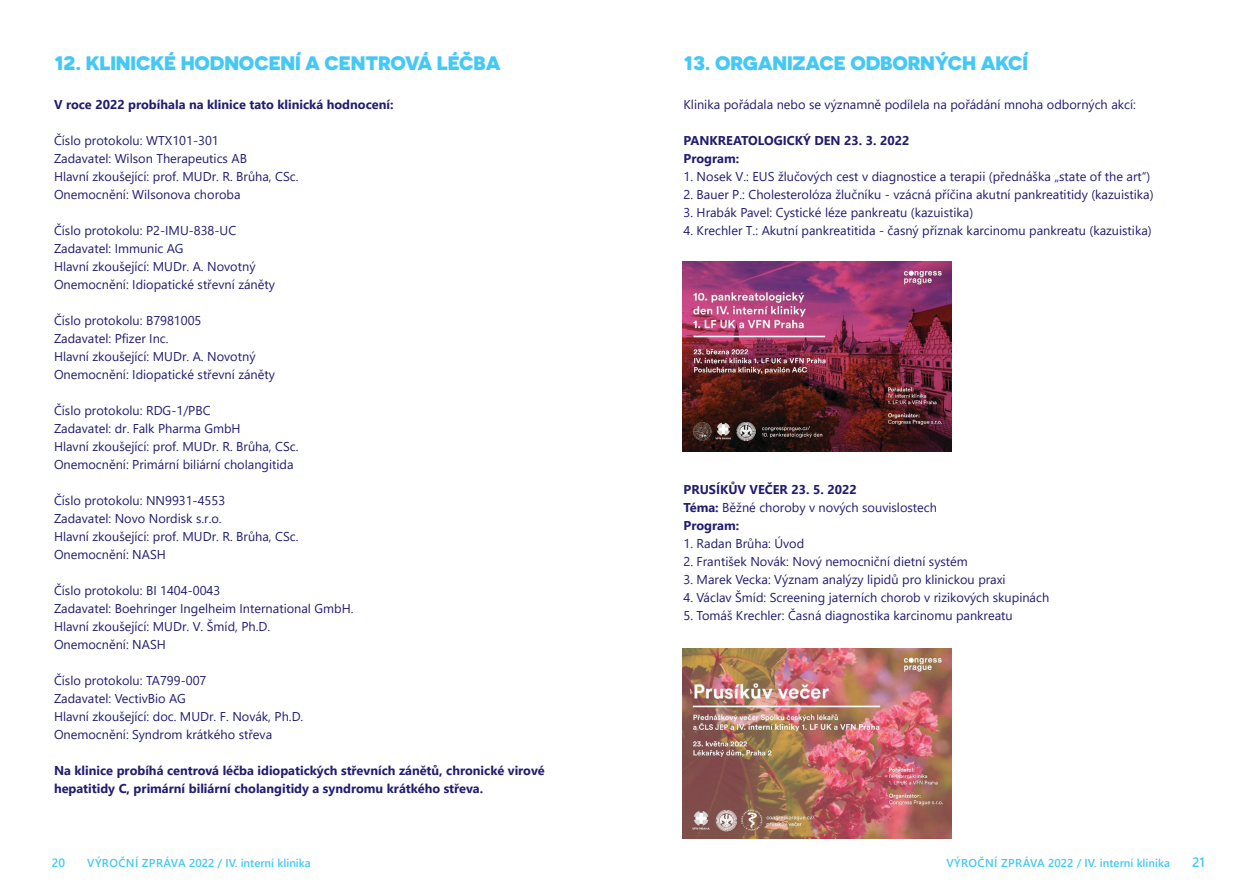
<style>
.page{position:relative;width:1259px;height:893px;background:#fff}
.page>*{position:absolute;margin:0;border:0;box-sizing:border-box;transform-origin:0 0}
.t1{font:800 19.5px "Novecentosanswide";letter-spacing:-.01em;color:#44c8f5}
.t2{font:600 13.5px "Segoe UI";color:#44c8f5}
.t3{font:12.75px "Segoe UI";color:#211d70}
.t4{font:700 12.75px/18px "Segoe UI";color:#211d70}
.t5{font:600 12px "Segoe UI";color:#44c8f5}
.t6{font:600 11.4px "Segoe UI";color:#44c8f5}
.s1{font-weight:700}
</style>
<div class="page">
<img style="left:682px;top:261px;width:269px;height:191px">
<img style="left:682px;top:649px;width:269px;height:190px">
<p class="t1" style="left:54px;top:51px;width:448px">12. KLINICKÉ HODNOCENÍ A CENTROVÁ LÉČBA</p>
<p class="t4" style="left:54px;top:95px;width:341px">V roce 2022 probíhala na klinice tato klinická hodnocení:</p>
<p class="t3" style="left:54px;top:129px;width:166px">Číslo protokolu: WTX101-301</p>
<p class="t3" style="left:54px;top:147px;width:194px">Zadavatel: Wilson Therapeutics AB</p>
<p class="t3" style="left:54px;top:165px;width:246px">Hlavní zkoušející: prof. MUDr. R. Brůha, CSc.</p>
<p class="t3" style="left:54px;top:183px;width:188px">Onemocnění: Wilsonova choroba</p>
<p class="t3" style="left:54px;top:219px;width:184px">Číslo protokolu: P2-IMU-838-UC</p>
<p class="t3" style="left:54px;top:237px;width:131px">Zadavatel: Immunic AG</p>
<p class="t3" style="left:54px;top:255px;width:203px">Hlavní zkoušející: MUDr. A. Novotný</p>
<p class="t3" style="left:54px;top:273px;width:222px">Onemocnění: Idiopatické střevní záněty</p>
<p class="t3" style="left:54px;top:309px;width:149px">Číslo protokolu: B7981005</p>
<p class="t3" style="left:54px;top:327px;width:116px">Zadavatel: Pfizer Inc.</p>
<p class="t3" style="left:54px;top:345px;width:203px">Hlavní zkoušející: MUDr. A. Novotný</p>
<p class="t3" style="left:54px;top:363px;width:222px">Onemocnění: Idiopatické střevní záněty</p>
<p class="t3" style="left:54px;top:399px;width:158px">Číslo protokolu: RDG-1/PBC</p>
<p class="t3" style="left:54px;top:417px;width:188px">Zadavatel: dr. Falk Pharma GmbH</p>
<p class="t3" style="left:54px;top:435px;width:246px">Hlavní zkoušející: prof. MUDr. R. Brůha, CSc.</p>
<p class="t3" style="left:54px;top:453px;width:241px">Onemocnění: Primární biliární cholangitida</p>
<p class="t3" style="left:54px;top:489px;width:173px">Číslo protokolu: NN9931-4553</p>
<p class="t3" style="left:54px;top:507px;width:169px">Zadavatel: Novo Nordisk s.r.o.</p>
<p class="t3" style="left:54px;top:525px;width:246px">Hlavní zkoušející: prof. MUDr. R. Brůha, CSc.</p>
<p class="t3" style="left:54px;top:543px;width:113px">Onemocnění: NASH</p>
<p class="t3" style="left:54px;top:579px;width:168px">Číslo protokolu: BI 1404-0043</p>
<p class="t3" style="left:54px;top:597px;width:301px">Zadavatel: Boehringer Ingelheim International GmbH.</p>
<p class="t3" style="left:54px;top:615px;width:218px">Hlavní zkoušející: MUDr. V. Šmíd, Ph.D.</p>
<p class="t3" style="left:54px;top:633px;width:113px">Onemocnění: NASH</p>
<p class="t3" style="left:54px;top:669px;width:154px">Číslo protokolu: TA799-007</p>
<p class="t3" style="left:54px;top:687px;width:133px">Zadavatel: VectivBio AG</p>
<p class="t3" style="left:54px;top:705px;width:251px">Hlavní zkoušející: doc. MUDr. F. Novák, Ph.D.</p>
<p class="t3" style="left:54px;top:723px;width:220px">Onemocnění: Syndrom krátkého střeva</p>
<p class="t4" style="left:54px;top:761px;width:492px">Na klinice probíhá centrová léčba idiopatických střevních zánětů, chronické virové hepatitidy C, primární biliární cholangitidy a syndromu krátkého střeva.</p>
<p class="t1" style="left:683px;top:51px;width:346px">13. ORGANIZACE ODBORNÝCH AKCÍ</p>
<p class="t3" style="left:683px;top:93px;width:454px">Klinika pořádala nebo se významně podílela na pořádání mnoha odborných akcí:</p>
<p class="t4" style="left:683px;top:131px;width:227px">PANKREATOLOGICKÝ DEN 23. 3. 2022</p>
<p class="t4" style="left:683px;top:149px;width:57px">Program:</p>
<p class="t3" style="left:683px;top:165px;width:468px">1. Nosek V.: EUS žlučových cest v diagnostice a terapii (přednáška „state of the art“)</p>
<p class="t3" style="left:683px;top:183px;width:471px">2. Bauer P.: Cholesterolóza žlučníku - vzácná příčina akutní pankreatitidy (kazuistika)</p>
<p class="t3" style="left:683px;top:201px;width:291px">3. Hrabák Pavel: Cystické léze pankreatu (kazuistika)</p>
<p class="t3" style="left:683px;top:219px;width:470px">4. Krechler T.: Akutní pankreatitida - časný příznak karcinomu pankreatu (kazuistika)</p>
<p class="t4" style="left:683px;top:479px;width:175px">PRUSÍKŮV VEČER 23. 5. 2022</p>
<p class="t3" style="left:683px;top:495px;width:255px"><span class="s1">Téma:</span> Běžné choroby v nových souvislostech</p>
<p class="t4" style="left:683px;top:515px;width:57px">Program:</p>
<p class="t3" style="left:683px;top:531px;width:122px">1. Radan Brůha: Úvod</p>
<p class="t3" style="left:683px;top:549px;width:286px">2. František Novák: Nový nemocniční dietní systém</p>
<p class="t3" style="left:683px;top:567px;width:324px">3. Marek Vecka: Význam analýzy lipidů pro klinickou praxi</p>
<p class="t3" style="left:683px;top:585px;width:367px">4. Václav Šmíd: Screening jaterních chorob v rizikových skupinách</p>
<p class="t3" style="left:683px;top:603px;width:331px">5. Tomáš Krechler: Časná diagnostika karcinomu pankreatu</p>
<p class="t5" style="left:52px;top:851px;width:15px">20</p>
<p class="t6" style="left:87px;top:852px;width:225px">VÝROČNÍ ZPRÁVA 2022 / IV. interní klinika</p>
<p class="t6" style="left:946px;top:852px;width:225px">VÝROČNÍ ZPRÁVA 2022 / IV. interní klinika</p>
<p class="t2" style="left:1192px;top:849px;width:14px">21</p>
</div>
